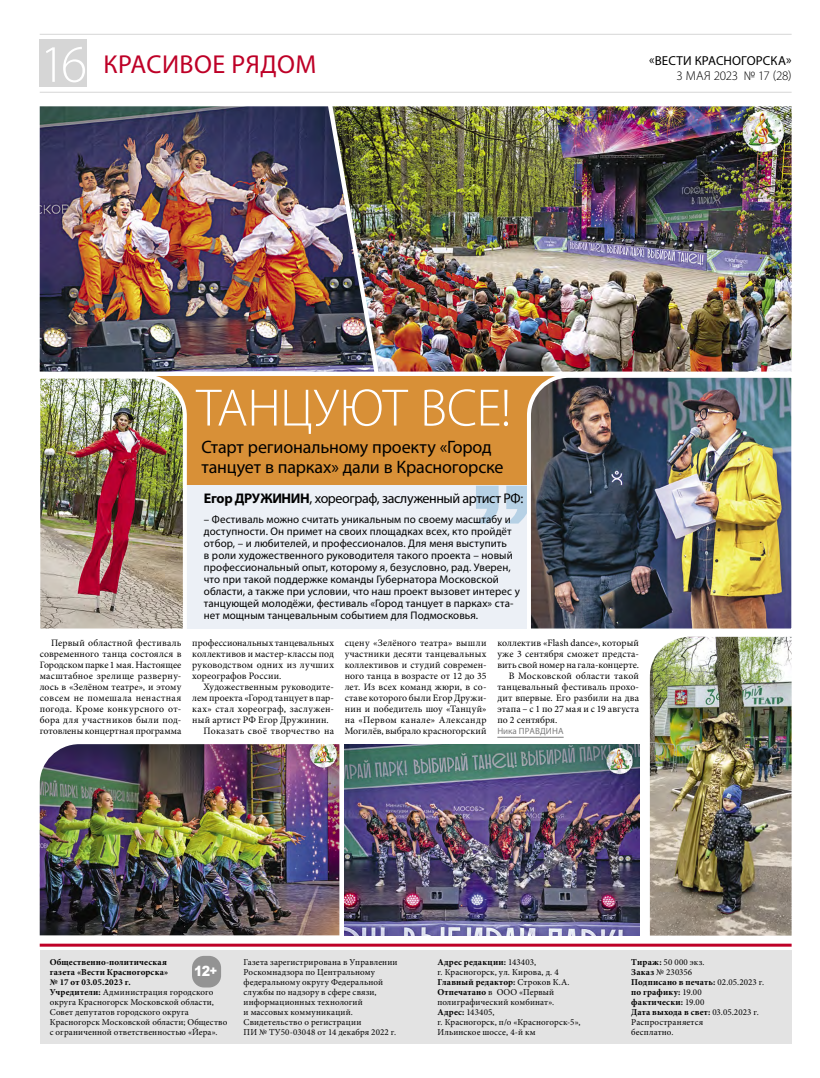
<style>
.page{position:relative;width:820px;height:1078px;background:#fff}
.page>*{position:absolute;margin:0;border:0;box-sizing:border-box;transform-origin:0 0}
.t1{font:300 53px "Myriad Pro";letter-spacing:-.01em;color:#fff}
.t2{font:26px "Myriad Pro";letter-spacing:.02em;color:#be0027}
.t3{font:18px/20px "Myriad Pro";letter-spacing:-.01em;color:#000}
.t4{font:14px "Myriad Pro";letter-spacing:-.03em;color:#000}
.t5{font:900 14px "Arial";color:#fff;scale:.9 1}
.t6{font:13px "Myriad Pro";letter-spacing:.01em;color:#000}
.t7{font:300 13px "Myriad Pro";letter-spacing:-.025em;color:#000}
.t8{font:11px/12px "Myriad Pro";letter-spacing:.005em;color:#000}
.t9{font:9.8px/11.1px "Minion Pro";letter-spacing:.015em;color:#000;text-align:justify}
.t10{font:9.8px "Minion Pro";letter-spacing:.035em;color:#000}
.t11{font:9px/10px "Minion Pro";letter-spacing:.015em;color:#000}
.t12{font:9px "Myriad Pro";letter-spacing:.015em;color:#7c7c7c}
.s1{font-weight:700}
.s2{font-size:12px}
</style>
<div class="page">
<hr style="left:40px;top:92px;width:751px;height:1px;background:#d6d6d6">
<hr style="left:40px;top:34px;width:751px;height:1px;background:#d6d6d6">
<div style="left:40px;top:40px;width:47px;height:47px;background:#d6d6d6"></div>
<hr style="left:497px;top:736px;width:66px;height:1px;background:#7c7c7c">
<div style="left:150px;top:376px;width:418px;height:109px;background:#d89037"></div>
<hr style="left:40px;top:943px;width:751px;height:3px;background:#be0027">
<div style="left:40px;top:950px;width:751px;height:93px;background:#e3e3e3"></div>
<div style="left:192px;top:955px;width:29px;height:32px;background:#939393;border-radius:12px"></div>
<img style="left:40px;top:106px;width:292px;height:265px">
<img style="left:332px;top:106px;width:459px;height:265px">
<div style="left:187px;top:485px;width:341px;height:143px;background:#ecf0f6"></div>
<svg style="left:476px;top:485px;width:48px;height:38px"></svg>
<img style="left:524px;top:376px;width:268px;height:253px">
<img style="left:40px;top:376px;width:149px;height:253px">
<img style="left:40px;top:744px;width:299px;height:191px">
<img style="left:344px;top:744px;width:294px;height:191px">
<img style="left:649px;top:636px;width:142px;height:299px">
<h1 class="t1" style="left:40px;top:32px;width:49px">16</h1>
<h3 class="t6" style="left:649px;top:53px;width:144px">«ВЕСТИ КРАСНОГОРСКА»</h3>
<h2 class="t2" style="left:103px;top:48px;width:214px">КРАСИВОЕ РЯДОМ</h2>
<h3 class="t7" style="left:676px;top:68px;width:116px">3 МАЯ 2023 № 17 (28)</h3>
<h1 class="t1" style="left:196px;top:376px;width:316px">ТАНЦУЮТ ВСЕ!</h1>
<h3 class="t3" style="left:201px;top:437px;width:303px">Старт региональному проекту «Город танцует в парках» дали в Красногорске</h3>
<h3 class="t4" style="left:204px;top:489px;width:321px"><span class="s1">Егор ДРУЖИНИН</span>, хореограф, заслуженный артист РФ:</h3>
<p class="t8" style="left:204px;top:513px;width:317px">– Фестиваль можно считать уникальным по своему масштабу и доступности. Он примет на своих площадках всех, кто пройдёт отбор, – и любителей, и профессионалов. Для меня выступить<br>в роли художественного руководителя такого проекта – новый профессиональный опыт, которому я, безусловно, рад. Уверен, что при такой поддержке команды Губернатора Московской области, а также при условии, что наш проект вызовет интерес у танцующей молодёжи, фестиваль «Город танцует в парках» ста&shy;нет мощным танцевальным событием для Подмосковья.</p>
<p class="t9" style="left:40px;top:637px;width:143px;text-indent:11px">Первый областной фестиваль современного танца состоялся в Городском парке 1 мая. Настоящее масштабное зрелище разверну&shy;лось в «Зелёном театре», и этому совсем не помешала ненастная погода. Кроме конкурсного от&shy;бора для участников были под&shy;готовлены концертная программа</p>
<p class="t9" style="left:192px;top:637px;width:143px">профессиональных танцевальных коллективов и мастер-классы под руководством одних из лучших хореографов России.</p>
<p class="t9" style="left:203px;top:681px;width:132px">Художественным руководите-</p>
<p class="t9" style="left:192px;top:692px;width:143px">лем проекта «Город танцует в пар-</p>
<p class="t9" style="left:192px;top:703px;width:143px">ках» стал хореограф, заслужен-</p>
<p class="t9" style="left:192px;top:714px;width:138px">ный артист РФ Егор Дружинин.</p>
<p class="t10" style="left:203px;top:724px;width:132px">Показать своё творчество на</p>
<p class="t9" style="left:344px;top:637px;width:143px">сцену «Зелёного театра» вышли участники десяти танцевальных коллективов и студий современ&shy;ного танца в возрасте от 12 до 35 лет. Из всех команд жюри, в со&shy;ставе которого были Егор Дружи&shy;нин и победитель шоу «Танцуй» на «Первом канале» Александр Могилёв, выбрало красногорский</p>
<p class="t9" style="left:497px;top:637px;width:143px">коллектив «Flash dance», который</p>
<p class="t9" style="left:497px;top:648px;width:143px">уже 3 сентября сможет предста-</p>
<p class="t9" style="left:497px;top:659px;width:143px">вить свой номер на гала-концерте.</p>
<p class="t9" style="left:508px;top:670px;width:132px">В Московской области такой</p>
<p class="t9" style="left:497px;top:681px;width:143px">танцевальный фестиваль прохо-</p>
<p class="t9" style="left:497px;top:692px;width:143px">дит впервые. Его разбили на два</p>
<p class="t9" style="left:497px;top:703px;width:143px">этапа – с 1 по 27 мая и с 19 августа</p>
<p class="t9" style="left:497px;top:714px;width:62px">по 2 сентября.</p>
<p class="t12" style="left:497px;top:725px;width:68px">Ника ПРАВДИНА</p>
<p class="t11" style="left:50px;top:956px;width:179px"><span class="s1">Общественно-политическая<br>газета «Вести Красногорска»<br>№ 17 от 03.05.2023 г.<br>Учредители:</span> Администрация городского округа Красногорск Московской области, Совет депутатов городского округа Красногорск Московской области; Общество с ограниченной ответственностью «Йера».</p>
<p class="t11" style="left:243px;top:956px;width:155px">Газета зарегистрирована в Управлении<br>Роскомнадзора по Центральному федеральному округу Федеральной службы по надзору в сфере связи, информационных технологий<br>и массовых коммуникаций.<br>Свидетельство о регистрации<br>ПИ № ТУ50-03048 от 14 декабря 2022 г.</p>
<p class="t11" style="left:437px;top:956px;width:144px"><span class="s1">Адрес редакции:</span> 143403,<br>г. Красногорск, ул. Кирова, д. 4<br><span class="s1">Главный редактор:</span> Строков К.А.<br><span class="s1">Отпечатано</span> в ООО «Первый полиграфический комбинат».<br><span class="s1">Адрес:</span> 143405,<br>г. Красногорск, п/о «Красногорск-5»,<br>Ильинское шоссе, 4-й км</p>
<p class="t11" style="left:631px;top:956px;width:134px"><span class="s1">Тираж:</span> 50 000 экз.<br><span class="s1">Заказ</span> № 230356<br><span class="s1">Подписано в печать:</span> 02.05.2023 г. <span class="s1">по графику:</span> 19.00<br><span class="s1">фактически:</span> 19.00<br><span class="s1">Дата выхода в свет:</span> 03.05.2023 г.<br>Распространяется<br>бесплатно.</p>
<h3 class="t5" style="left:194px;top:960px;width:27px">12<span class="s2">+</span></h3>
</div>
